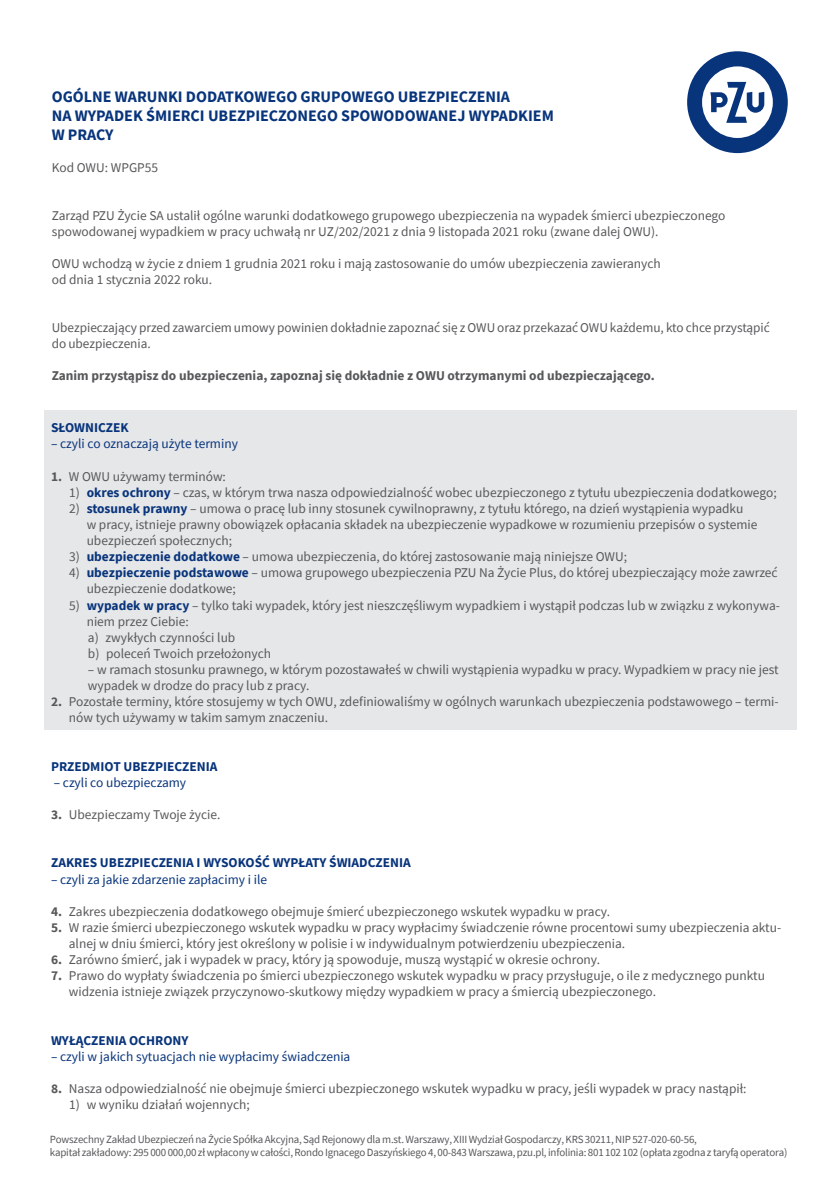
<style>
.page{position:relative;width:840px;height:1191px;background:#fff}
.page>*{position:absolute;margin:0;border:0;box-sizing:border-box;transform-origin:0 0}
.t1{font:700 16px/19.2px "Source Sans Pro";color:#08347b}
._2_II_st_1cyfra_pod{font:13.4px/16.2px "Source Sans Pro";color:#57585a}
._1_Treść_normal_I_st{font:13.4px/16.2px "Source Sans Pro";color:#57585a}
._4_III_st_pod_1_cyfr{font:13.4px/16.2px "Source Sans Pro";color:#57585a}
._02-rozwiniecie{font:13.4px "Source Sans Pro";color:#08347b}
._01_ROZDZIAŁ{font:700 13.4px "Source Sans Pro";color:#08347b}
.t2{font:700 13.4px "Source Sans Pro";color:#57585a}
.t3{font:11px/13px "Source Sans Pro";letter-spacing:-.02em;color:#57585a}
.s1{font-weight:700}
.s2{font-weight:700;color:#08347b}
</style>
<div class="page">
<svg style="left:687px;top:51px;width:100px;height:102px"></svg>
<div style="left:44px;top:410px;width:751px;height:320px;background:#e6e7e9"></div>
<p class="t1" style="left:52px;top:86px;width:503px">OGÓLNE WARUNKI DODATKOWEGO GRUPOWEGO UBEZPIECZENIA<br>NA WYPADEK ŚMIERCI UBEZPIECZONEGO SPOWODOWANEJ WYPADKIEM<br>W PRACY</p>
<p class="_2_II_st_1cyfra_pod" style="left:52px;top:159px;width:108px">Kod OWU: WPGP55</p>
<p class="_2_II_st_1cyfra_pod" style="left:52px;top:207px;width:674px">Zarząd PZU Życie SA ustalił ogólne warunki dodatkowego grupowego ubezpieczenia na wypadek śmierci ubezpieczonego spowodowanej wypadkiem w pracy uchwałą nr UZ/202/2021 z dnia 9 listopada 2021 roku (zwane dalej OWU).</p>
<p class="_2_II_st_1cyfra_pod" style="left:52px;top:255px;width:610px">OWU wchodzą w życie z dniem 1 grudnia 2021 roku i mają zastosowanie do umów ubezpieczenia zawieranych od dnia 1 stycznia 2022 roku.</p>
<p class="_2_II_st_1cyfra_pod" style="left:52px;top:319px;width:719px">Ubezpieczający przed zawarciem umowy powinien dokładnie zapoznać się z OWU oraz przekazać OWU każdemu, kto chce przystąpić do ubezpieczenia.</p>
<p class="t2" style="left:52px;top:366px;width:604px">Zanim przystąpisz do ubezpieczenia, zapoznaj się dokładnie z OWU otrzymanymi od ubezpieczającego.</p>
<p class="_01_ROZDZIAŁ" style="left:51px;top:419px;width:79px">SŁOWNICZEK</p>
<p class="_02-rozwiniecie" style="left:51px;top:435px;width:188px">– czyli co oznaczają użyte terminy</p>
<p class="_1_Treść_normal_I_st" style="left:51px;top:468px;width:176px"><span class="s1">1.</span> W OWU używamy terminów:</p>
<p class="_2_II_st_1cyfra_pod" style="left:69px;top:484px;width:708px">1) <span class="s2">okres ochrony</span> – czas, w którym trwa nasza odpowiedzialność wobec ubezpieczonego z tytułu ubezpieczenia dodatkowego;</p>
<p class="_2_II_st_1cyfra_pod" style="left:87px;top:500px;width:672px;text-indent:-17px">2) <span class="s2">stosunek prawny</span> – umowa o pracę lub inny stosunek cywilnoprawny, z tytułu którego, na dzień wystąpienia wypadku<br>w pracy, istnieje prawny obowiązek opłacania składek na ubezpieczenie wypadkowe w rozumieniu przepisów o systemie ubezpieczeń społecznych;</p>
<p class="_2_II_st_1cyfra_pod" style="left:69px;top:548px;width:559px">3) <span class="s2">ubezpieczenie dodatkowe</span> – umowa ubezpieczenia, do której zastosowanie mają niniejsze OWU;</p>
<p class="_2_II_st_1cyfra_pod" style="left:87px;top:564px;width:692px;text-indent:-17px">4) <span class="s2">ubezpieczenie podstawowe</span> – umowa grupowego ubezpieczenia PZU Na Życie Plus, do której ubezpieczający może zawrzeć ubezpieczenie dodatkowe;</p>
<p class="_2_II_st_1cyfra_pod" style="left:87px;top:597px;width:694px;text-indent:-17px">5) <span class="s2">wypadek w pracy</span> – tylko taki wypadek, który jest nieszczęśliwym wypadkiem i wystąpił podczas lub w związku z wykonywa&shy;niem przez Ciebie:</p>
<p class="_4_III_st_pod_1_cyfr" style="left:88px;top:629px;width:149px">a) zwykłych czynności lub</p>
<p class="_4_III_st_pod_1_cyfr" style="left:88px;top:645px;width:185px">b) poleceń Twoich przełożonych</p>
<p class="_4_III_st_pod_1_cyfr" style="left:88px;top:661px;width:692px">– w ramach stosunku prawnego, w którym pozostawałeś w chwili wystąpienia wypadku w pracy. Wypadkiem w pracy nie jest wypadek w drodze do pracy lub z pracy.</p>
<p class="_1_Treść_normal_I_st" style="left:69px;top:693px;width:710px;text-indent:-18px"><span class="s1">2.</span> Pozostałe terminy, które stosujemy w tych OWU, zdefiniowaliśmy w ogólnych warunkach ubezpieczenia podstawowego – termi&shy;nów tych używamy w takim samym znaczeniu.</p>
<p class="_01_ROZDZIAŁ" style="left:51px;top:757px;width:168px">PRZEDMIOT UBEZPIECZENIA</p>
<p class="_02-rozwiniecie" style="left:54px;top:774px;width:134px">– czyli co ubezpieczamy</p>
<p class="_1_Treść_normal_I_st" style="left:51px;top:806px;width:171px"><span class="s1">3.</span> Ubezpieczamy Twoje życie.</p>
<p class="_01_ROZDZIAŁ" style="left:51px;top:854px;width:361px">ZAKRES UBEZPIECZENIA I WYSOKOŚĆ WYPŁATY ŚWIADCZENIA</p>
<p class="_02-rozwiniecie" style="left:51px;top:870px;width:217px">– czyli za jakie zdarzenie zapłacimy i ile</p>
<p class="_1_Treść_normal_I_st" style="left:51px;top:903px;width:560px"><span class="s1">4.</span> Zakres ubezpieczenia dodatkowego obejmuje śmierć ubezpieczonego wskutek wypadku w pracy.</p>
<p class="_1_Treść_normal_I_st" style="left:69px;top:919px;width:713px;text-indent:-18px"><span class="s1">5.</span> W razie śmierci ubezpieczonego wskutek wypadku w pracy wypłacimy świadczenie równe procentowi sumy ubezpieczenia aktu&shy;alnej w dniu śmierci, który jest określony w polisie i w indywidualnym potwierdzeniu ubezpieczenia.</p>
<p class="_1_Treść_normal_I_st" style="left:51px;top:951px;width:550px"><span class="s1">6.</span> Zarówno śmierć, jak i wypadek w pracy, który ją spowoduje, muszą wystąpić w okresie ochrony.</p>
<p class="_1_Treść_normal_I_st" style="left:69px;top:967px;width:697px;text-indent:-18px"><span class="s1">7.</span> Prawo do wypłaty świadczenia po śmierci ubezpieczonego wskutek wypadku w pracy przysługuje, o ile z medycznego punktu widzenia istnieje związek przyczynowo-skutkowy między wypadkiem w pracy a śmiercią ubezpieczonego.</p>
<p class="_01_ROZDZIAŁ" style="left:51px;top:1031px;width:139px">WYŁĄCZENIA OCHRONY</p>
<p class="_02-rozwiniecie" style="left:51px;top:1047px;width:300px">– czyli w jakich sytuacjach nie wypłacimy świadczenia</p>
<p class="_1_Treść_normal_I_st" style="left:51px;top:1080px;width:696px"><span class="s1">8.</span> Nasza odpowiedzialność nie obejmuje śmierci ubezpieczonego wskutek wypadku w pracy, jeśli wypadek w pracy nastąpił:</p>
<p class="_2_II_st_1cyfra_pod" style="left:69px;top:1096px;width:182px">1) w wyniku działań wojennych;</p>
<p class="t3" style="left:50px;top:1133px;width:738px">Powszechny Zakład Ubezpieczeń na Życie Spółka Akcyjna, Sąd Rejonowy dla m.st. Warszawy, XIII Wydział Gospodarczy, KRS 30211, NIP 527-020-60-56,<br>kapitał zakładowy: 295 000 000,00 zł wpłacony w całości, Rondo Ignacego Daszyńskiego 4, 00-843 Warszawa, pzu.pl, infolinia: 801 102 102 (opłata zgodna z taryfą operatora)</p>
</div>
